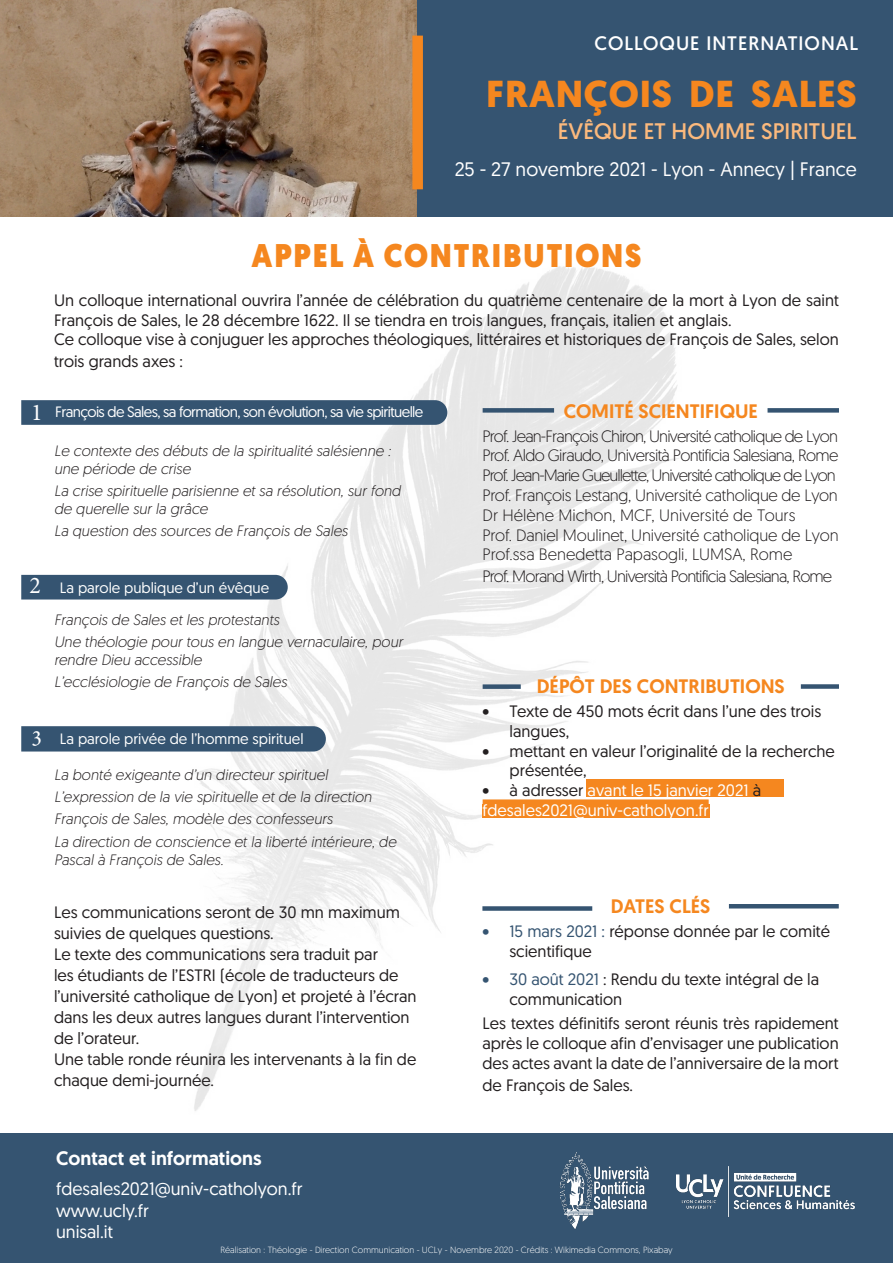
<style>
.page{position:relative;width:893px;height:1263px;background:#fff}
.page>*{position:absolute;margin:0;border:0;box-sizing:border-box;transform-origin:0 0}
.t1{font:700 37.5px "Geomanist";letter-spacing:.02em;color:#f5871f}
.t2{font:900 32.85px "Geomanist";letter-spacing:.06em;color:#f5871f;scale:.91 1}
.t3{font:24px "Minion Pro";color:#fff}
.t4{font:22.5px "Geomanist";color:#fbb97d}
.t5{font:500 19.5px "Geomanist";color:#f5871f}
.t6{font:19.5px "Geomanist";color:#fff}
.t7{font:500 19.5px "Geomanist";color:#fff}
.t8{font:19.5px "Geomanist";letter-spacing:.05em;color:#fff}
.t9{font:18px "Geomanist";color:#fff}
.t10{font:16.5px/19.8px "Geomanist";color:#231f20}
.t11{font:300 16.5px "Geomanist";letter-spacing:-.04em;color:#231f20}
.t12{font:300 16.5px "Geomanist";color:#231f20}
.t13{font:16.5px "Geomanist";color:#fff}
.t14{font:300 16.5px "Geomanist";letter-spacing:-.06em;color:#231f20}
.t15{font:300 16.5px "Geomanist";letter-spacing:-.02em;color:#231f20}
.t16{font:300 16.5px "Geomanist";letter-spacing:-.01em;color:#231f20}
.t17{font:italic 300 15px/18px "Geomanist";color:#231f20}
.t18{font:15px "Geomanist";color:#fff}
.t19{font:15px "Geomanist";letter-spacing:-.04em;color:#fff}
.t20{font:300 9px "Geomanist";color:#fff}
.s1{color:#231f20}
.s2{color:#355471}
</style>
<div class="page">
<img style="left:21px;top:266px;width:818px;height:845px">
<div style="left:482px;top:804px;width:228px;height:13px;background:#f5871f"></div>
<div style="left:587px;top:779px;width:197px;height:17px;background:#f5871f"></div>
<div style="left:0;top:1133px;width:893px;height:130px;background:#355471"></div>
<svg style="left:21px;top:400px;width:426px;height:25px;background:#385773"></svg>
<div style="left:483px;top:799px;width:226px;height:17px;background:#f5871f"></div>
<div style="left:21px;top:575px;width:267px;height:24px;background:#355471"></div>
<div style="left:21px;top:726px;width:305px;height:25px;background:#355471"></div>
<div style="left:767px;top:408px;width:72px;height:5px;background:#355471"></div>
<div style="left:483px;top:408px;width:71px;height:5px;background:#355471"></div>
<div style="left:801px;top:684px;width:38px;height:5px;background:#355471"></div>
<div style="left:483px;top:684px;width:38px;height:5px;background:#355471"></div>
<div style="left:482px;top:906px;width:110px;height:5px;background:#355471"></div>
<hr style="left:729px;top:904px;width:110px;height:4px;background:#355471">
<img style="left:676px;top:1167px;width:179px;height:49px">
<img style="left:560px;top:1152px;width:89px;height:77px">
<img style="left:0;top:0;width:418px;height:217px">
<div style="left:418px;top:0;width:475px;height:217px;background:#355471"></div>
<div style="left:412px;top:36px;width:11px;height:153px;background:#f5871f"></div>
<p class="t8" style="left:594px;top:31px;width:265px">COLLOQUE INTERNATIONAL</p>
<p class="t1" style="left:486px;top:69px;width:372px">FRANÇOIS DE SALES</p>
<p class="t4" style="left:558px;top:116px;width:300px">ÉVÊQUE ET HOMME SPIRITUEL</p>
<p class="t6" style="left:455px;top:157px;width:404px">25 - 27 novembre 2021 - Lyon - Annecy | France</p>
<p class="t3" style="left:33px;top:397px;width:10px">1</p>
<p class="t3" style="left:29px;top:570px;width:13px">2</p>
<p class="t2" style="left:252px;top:233px;width:430px">APPEL À CONTRIBUTIONS</p>
<p class="t10" style="left:54px;top:290px;width:786px">Un colloque international ouvrira l’année de célébration du quatrième centenaire de la mort à Lyon de saint<br>François de Sales, le 28 décembre 1622. Il se tiendra en trois langues, français, italien et anglais.</p>
<p class="t10" style="left:54px;top:328px;width:786px;line-height:21.6px">Ce colloque vise à conjuguer les approches théologiques, littéraires et historiques de François de Sales, selon trois grands axes :</p>
<p class="t19" style="left:55px;top:402px;width:370px">François de Sales, sa formation, son évolution, sa vie spirituelle</p>
<p class="t17" style="left:54px;top:441px;width:338px">Le contexte des débuts de la spiritualité salésienne : une période de crise</p>
<p class="t17" style="left:54px;top:481px;width:348px">La crise spirituelle parisienne et sa résolution, sur fond de querelle sur la grâce</p>
<p class="t17" style="left:54px;top:521px;width:295px">La question des sources de François de Sales</p>
<p class="t18" style="left:60px;top:578px;width:211px">La parole publique d’un évêque</p>
<p class="t5" style="left:564px;top:398px;width:196px">COMITÉ SCIENTIFIQUE</p>
<p class="t11" style="left:483px;top:425px;width:357px">Prof. Jean-François Chiron, Université catholique de Lyon</p>
<p class="t11" style="left:483px;top:445px;width:357px">Prof. Aldo Giraudo, Università Pontificia Salesiana, Rome</p>
<p class="t14" style="left:483px;top:465px;width:355px">Prof. Jean-Marie Gueullette, Université catholique de Lyon</p>
<p class="t15" style="left:483px;top:485px;width:357px">Prof. François Lestang, Université catholique de Lyon</p>
<p class="t12" style="left:483px;top:504px;width:314px">Dr Hélène Michon, MCF, Université de Tours</p>
<p class="t16" style="left:483px;top:524px;width:358px">Prof. Daniel Moulinet, Université catholique de Lyon</p>
<p class="t12" style="left:483px;top:544px;width:311px">Prof.ssa Benedetta Papasogli, LUMSA, Rome</p>
<p class="t11" style="left:483px;top:566px;width:351px">Prof. Morand Wirth, Università Pontificia Salesiana, Rome</p>
<p class="t17" style="left:54px;top:610px;width:227px">François de Sales et les protestants</p>
<p class="t17" style="left:54px;top:632px;width:350px">Une théologie pour tous en langue vernaculaire, pour rendre Dieu accessible</p>
<p class="t17" style="left:54px;top:672px;width:234px">L’ecclésiologie de François de Sales</p>
<p class="t3" style="left:31px;top:718px;width:13px">3</p>
<p class="t18" style="left:60px;top:729px;width:245px">La parole privée de l’homme spirituel</p>
<p class="t17" style="left:54px;top:765px;width:275px">La bonté exigeante d’un directeur spirituel</p>
<p class="t17" style="left:54px;top:787px;width:319px">L’expression de la vie spirituelle et de la direction</p>
<p class="t17" style="left:54px;top:810px;width:280px">François de Sales, modèle des confesseurs</p>
<p class="t17" style="left:54px;top:832px;width:344px">La direction de conscience et la liberté intérieure, de<br>Pascal à François de Sales.</p>
<p class="t10" style="left:54px;top:901px;width:347px;line-height:21px">Les communications seront de 30 mn maximum suivies de quelques questions.</p>
<p class="t10" style="left:54px;top:943px;width:364px;line-height:21px">Le texte des communications sera traduit par<br>les étudiants de l’ESTRI (école de traducteurs de l’université catholique de Lyon) et projeté à l’écran dans les deux autres langues durant l’intervention de l’orateur.</p>
<p class="t10" style="left:54px;top:1048px;width:364px;line-height:21px">Une table ronde réunira les intervenants à la fin de chaque demi-journée.</p>
<p class="t5" style="left:537px;top:673px;width:249px">DÉPÔT DES CONTRIBUTIONS</p>
<p class="t10" style="left:510px;top:701px;width:313px;text-indent:-27px">• Texte de 450 mots écrit dans l’une des trois langues,</p>
<p class="t10" style="left:510px;top:740px;width:327px;text-indent:-27px">• mettant en valeur l’originalité de la recherche présentée,</p>
<p class="t13" style="left:483px;top:780px;width:280px"><span class="s1">• à adresser</span> avant le 15 janvier 2021 <span class="s1">à</span></p>
<p class="t13" style="left:483px;top:799px;width:228px">fdesales2021@univ-catholyon.fr</p>
<p class="t5" style="left:611px;top:893px;width:101px">DATES CLÉS</p>
<p class="t10" style="left:509px;top:921px;width:322px;text-indent:-27px"><span class="s2">• 15 mars 2021 :</span> réponse donnée par le comité scientifique</p>
<p class="t10" style="left:509px;top:969px;width:311px;text-indent:-27px"><span class="s2">• 30 août 2021</span> : Rendu du texte intégral de la communication</p>
<p class="t10" style="left:482px;top:1013px;width:358px;text-align:justify">Les textes définitifs seront réunis très rapidement après le colloque afin d’envisager une publication des actes avant la date de l’anniversaire de la mort</p>
<p class="t10" style="left:482px;top:1074px;width:152px">de François de Sales.</p>
<p class="t7" style="left:56px;top:1145px;width:207px">Contact et informations</p>
<p class="t9" style="left:56px;top:1177px;width:248px">fdesales2021@univ-catholyon.fr</p>
<p class="t9" style="left:56px;top:1198px;width:95px">www.ucly.fr</p>
<p class="t9" style="left:56px;top:1220px;width:59px">unisal.it</p>
<p class="t20" style="left:220px;top:1244px;width:454px">Réalisation : Théologie - Direction Communication - UCLy - Novembre 2020 - Crédits : Wikimedia Commons, Pixabay</p>
</div>
